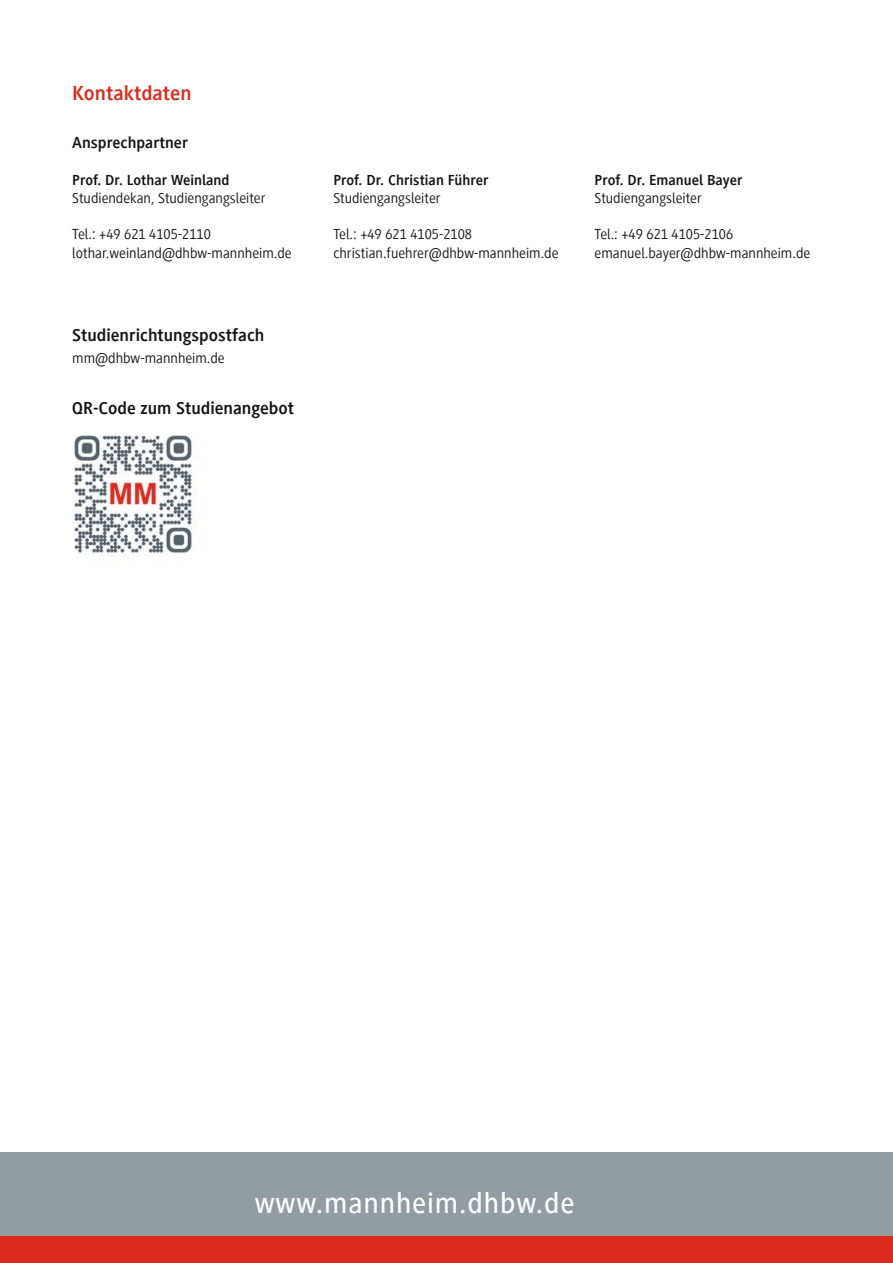
<style>
.page{position:relative;width:893px;height:1263px;background:#fff}
.page>*{position:absolute;margin:0;border:0;box-sizing:border-box;transform-origin:0 0}
.t1{font:500 30px "Generis Sans Com";letter-spacing:.03em;color:#fff}
.t2{font:700 21px "Generis Sans Com";color:#dc2a1b}
.t3{font:700 18px "Generis Sans Com";color:#131413}
.t4{font:700 16.5px "Generis Sans Com";color:#131413}
.t5{font:15px/18px "Generis Sans Com";color:#131413}
.t6{font:700 15px "Generis Sans Com";color:#131413}
</style>
<div class="page">
<div style="left:0;top:1152px;width:893px;height:111px;background:#929ca1"></div>
<div style="left:0;top:1236px;width:893px;height:27px;background:#dc2a1b"></div>
<img style="left:74px;top:435px;width:122px;height:122px">
<h2 class="t2" style="left:72px;top:82px;width:121px">Kontaktdaten</h2>
<p class="t4" style="left:72px;top:134px;width:117px">Ansprechpartner</p>
<p class="t6" style="left:72px;top:172px;width:159px">Prof. Dr. Lothar Weinland</p>
<p class="t5" style="left:72px;top:190px;width:195px">Studiendekan, Studiengangsleiter</p>
<p class="t5" style="left:72px;top:226px;width:221px">Tel.: +49 621 4105-2110 lothar.weinland@dhbw-mannheim.de</p>
<p class="t3" style="left:72px;top:325px;width:194px">Studienrichtungspostfach</p>
<p class="t5" style="left:72px;top:349px;width:154px">mm@dhbw-mannheim.de</p>
<p class="t3" style="left:72px;top:398px;width:224px">QR-Code zum Studienangebot</p>
<p class="t6" style="left:333px;top:172px;width:157px">Prof. Dr. Christian Führer</p>
<p class="t5" style="left:333px;top:190px;width:109px">Studiengangsleiter</p>
<p class="t5" style="left:333px;top:226px;width:227px">Tel.: +49 621 4105-2108 christian.fuehrer@dhbw-mannheim.de</p>
<p class="t6" style="left:595px;top:172px;width:150px">Prof. Dr. Emanuel Bayer</p>
<p class="t5" style="left:595px;top:190px;width:109px">Studiengangsleiter</p>
<p class="t5" style="left:595px;top:226px;width:217px">Tel.: +49 621 4105-2106 emanuel.bayer@dhbw-mannheim.de</p>
<h1 class="t1" style="left:255px;top:1186px;width:321px">www.mannheim.dhbw.de</h1>
</div>
